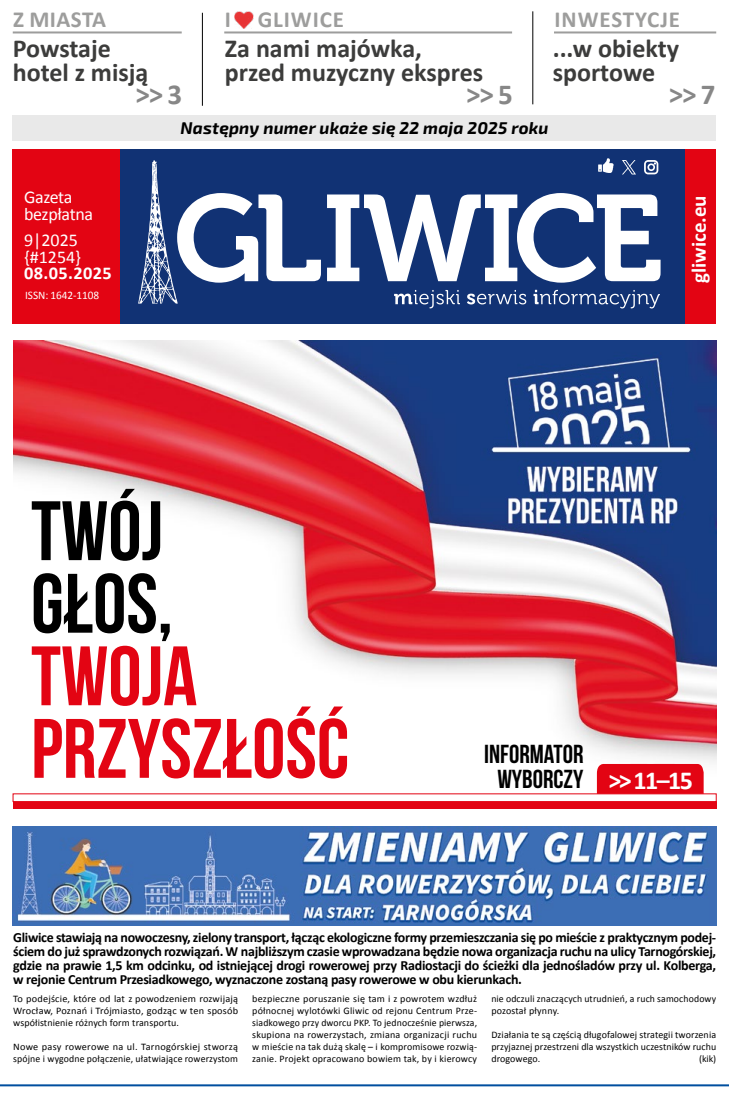
<style>
.page{position:relative;width:729px;height:1098px;background:#fff}
.page>*{position:absolute;margin:0;border:0;box-sizing:border-box;transform-origin:0 0}
.t1{font:84px/72.5px "Bebas Neue";color:#e30413}
.t2{font:84px/72.5px "Bebas Neue";color:#000}
.t3{font:700 29px "Calibri";color:#878787}
.t4{font:700 26px/24px "Calibri";color:#3c3c3b}
.t5{font:26px/25px "Bebas Neue";color:#000}
.t6{font:700 23px "Calibri";letter-spacing:.04em;color:#9d9d9c}
.t7{font:700 21px "Calibri";color:#fff}
.t8{font:18px/17px "Calibri";letter-spacing:-.02em;color:#fff}
.t9{font:18px/17px "Calibri";color:#fff}
.t10{font:700 18px "Calibri";letter-spacing:.02em;color:#fff}
.t11{font:italic 700 17px "Exo 2.0";letter-spacing:.01em;color:#000}
.t12{font:700 14px/14px "Calibri";letter-spacing:-.02em;color:#000;text-align:justify}
.t13{font:11.5px "Calibri";letter-spacing:-.005em;color:#fff}
.t14{font:10px/12px "Calibri";letter-spacing:.015em;color:#000;text-align:justify}
.s1{font-family:"Calibri";font-weight:700;color:#fff}
</style>
<div class="page">
<hr style="left:0;top:1083px;width:729px;height:2px;background:#004f9f">
<div style="left:99px;top:149px;width:589px;height:175px;background:#113274"></div>
<div style="left:685px;top:149px;width:31px;height:175px;background:#e30413"></div>
<div style="left:13px;top:149px;width:107px;height:175px;background:#e30413"></div>
<svg style="left:394px;top:290px;width:66px;height:18px"></svg>
<svg style="left:467px;top:290px;width:59px;height:14px"></svg>
<svg style="left:533px;top:290px;width:126px;height:18px"></svg>
<svg style="left:598px;top:158px;width:16px;height:15px"></svg>
<svg style="left:644px;top:160px;width:14px;height:14px"></svg>
<svg style="left:327px;top:193px;width:333px;height:89px"></svg>
<svg style="left:138px;top:160px;width:183px;height:143px"></svg>
<svg style="left:622px;top:160px;width:14px;height:14px"></svg>
<img style="left:13px;top:341px;width:703px;height:452px">
<hr style="left:532px;top:11px;width:1px;height:93px;background:#000">
<hr style="left:202px;top:13px;width:1px;height:93px;background:#000">
<hr style="left:554px;top:31px;width:162px;height:2px;background:#9d9d9c">
<hr style="left:224px;top:31px;width:288px;height:2px;background:#9d9d9c">
<hr style="left:13px;top:31px;width:169px;height:2px;background:#9d9d9c">
<div style="left:13px;top:115px;width:703px;height:26px;background:#e9e9e9"></div>
<div style="left:597px;top:763px;width:106px;height:30px;background:#e30413"></div>
<div style="left:13px;top:801px;width:703px;height:8px;background:#e30413"></div>
<img style="left:13px;top:826px;width:703px;height:98px">
<svg style="left:13px;top:793px;width:703px;height:8px"></svg>
<img style="left:234px;top:12px;width:19px;height:16px">
<h3 class="t6" style="left:13px;top:4px;width:94px">Z MIASTA</h3>
<h3 class="t6" style="left:225px;top:4px;width:121px">I GLIWICE</h3>
<h3 class="t6" style="left:554px;top:4px;width:127px">INWESTYCJE</h3>
<h3 class="t4" style="left:552px;top:36px;width:128px">...w obiekty sportowe</h3>
<h3 class="t4" style="left:225px;top:36px;width:260px">Za nami majówka, przed muzyczny ekspres</h3>
<h3 class="t4" style="left:13px;top:36px;width:137px">Powstaje hotel z misją</h3>
<h2 class="t3" style="left:135px;top:76px;width:48px">&gt;&gt; 3</h2>
<h2 class="t3" style="left:466px;top:76px;width:48px">&gt;&gt; 5</h2>
<h2 class="t3" style="left:668px;top:76px;width:48px">&gt;&gt; 7</h2>
<h3 class="t8" style="left:24px;top:188px;width:70px">Gazeta bezpłatna</h3>
<h3 class="t9" style="left:24px;top:231px;width:58px">9|2025 {#1254}</h3>
<h3 class="t10" style="left:24px;top:261px;width:89px">08.05.2025</h3>
<p class="t13" style="left:25px;top:288px;width:76px">ISSN: 1642-1108</p>
<h3 class="t11" style="left:180px;top:118px;width:369px">Następny numer ukaże się 22 maja 2025 roku</h3>
<h3 class="t7" style="left:685px;top:283px;width:89px;rotate:-90deg">gliwice.eu</h3>
<h1 class="t2" style="left:31px;top:493px;width:143px">TWÓJ<br>GŁOS,</h1>
<h1 class="t1" style="left:31px;top:638px;width:320px">TWOJA<br>PRZYSZŁOŚĆ</h1>
<h3 class="t5" style="left:497px;top:741px;width:197px;text-indent:-13px">INFORMATOR<br>WYBORCZY <span class="s1">&gt;&gt; 11–15</span></h3>
<p class="t12" style="left:13px;top:930px;width:704px">Gliwice stawiają na nowoczesny, zielony transport, łącząc ekologiczne formy przemieszczania się po mieście z praktycznym podej&shy;ściem do już sprawdzonych rozwiązań. W najbliższym czasie wprowadzana będzie nowa organizacja ruchu na ulicy Tarnogórskiej, gdzie na prawie 1,5 km odcinku, od istniejącej drogi rowerowej przy Radiostacji do ścieżki dla jednośladów przy ul. Kolberga, w rejonie Centrum Przesiadkowego, wyznaczone zostaną pasy rowerowe w obu kierunkach.</p>
<p class="t14" style="left:13px;top:991px;width:226px">To podejście, które od lat z powodzeniem rozwijają Wrocław, Poznań i Trójmiasto, godząc w ten sposób współistnienie różnych form transportu.</p>
<p class="t14" style="left:13px;top:1039px;width:226px">Nowe pasy rowerowe na ul. Tarnogórskiej stworzą spójne i wygodne połączenie, ułatwiające rowerzystom</p>
<p class="t14" style="left:252px;top:991px;width:226px">bezpieczne poruszanie się tam i z powrotem wzdłuż północnej wylotówki Gliwic od rejonu Centrum Prze&shy;siadkowego przy dworcu PKP. To jednocześnie pierwsza, skupiona na rowerzystach, zmiana organizacji ruchu w mieście na tak dużą skalę – i kompromisowe rozwią&shy;zanie. Projekt opracowano bowiem tak, by i kierowcy</p>
<p class="t14" style="left:491px;top:991px;width:226px">nie odczuli znaczących utrudnień, a ruch samochodowy pozostał płynny.</p>
<p class="t14" style="left:491px;top:1027px;width:226px">Działania te są częścią długofalowej strategii tworzenia przyjaznej przestrzeni dla wszystkich uczestników ruchu drogowego.</p>
<p class="t14" style="left:699px;top:1051px;width:19px">(kik)</p>
</div>
